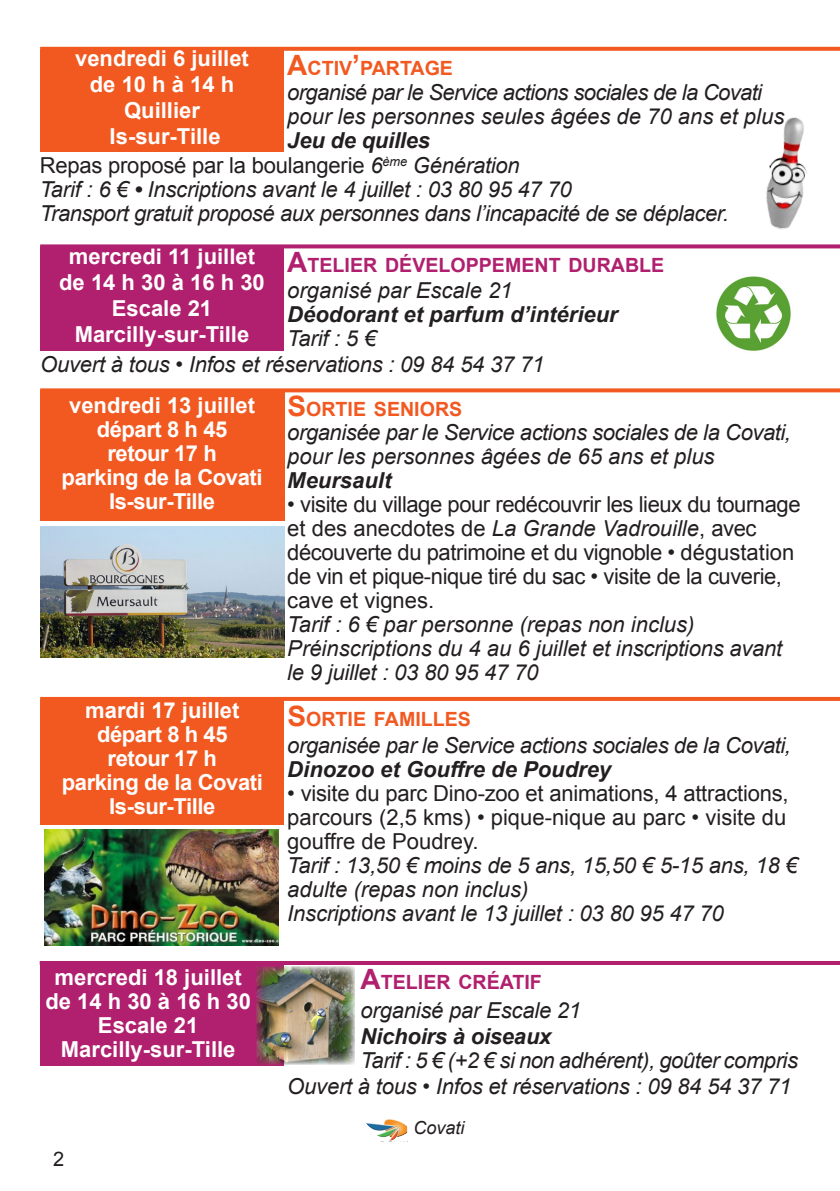
<style>
.page{position:relative;width:840px;height:1191px;background:#fff}
.page>*{position:absolute;margin:0;border:0;box-sizing:border-box;transform-origin:0 0}
.t1{font:italic 22px/24px "Arial";letter-spacing:-.01em;color:#231f20}
.t2{font:22px/24px "Arial";letter-spacing:-.02em;color:#231f20}
.t3{font:700 22px "Arial";color:#fff}
.t4{font:700 22px "Arial";letter-spacing:-.02em;color:#fff}
.t5{font:italic 700 22px "Arial";color:#231f20}
.t6{font:italic 22px "Arial";letter-spacing:-.03em;color:#231f20}
.t7{font:20px "Arial";color:#231f20}
.t8{font:700 19.6px "Arial";color:#b0206e}
.t9{font:700 19.6px "Arial";color:#f15921}
.t10{font:italic 18px "Arial";color:#231f20}
.s1{font-style:italic}
.s2{font-weight:700}
.s3{font-size:28px}
</style>
<div class="page">
<svg style="left:384px;top:1119px;width:4px;height:5px"></svg>
<div style="left:40px;top:49px;width:243px;height:103px;background:#f15921"></div>
<svg style="left:40px;top:47px;width:799px;height:4px;fill:#f15921"></svg>
<img style="left:766px;top:117px;width:42px;height:113px">
<div style="left:40px;top:246px;width:243px;height:104px;background:#b0206e"></div>
<svg style="left:40px;top:244px;width:799px;height:4px;fill:#b0206e"></svg>
<img style="left:716px;top:276px;width:75px;height:75px">
<div style="left:40px;top:390px;width:244px;height:131px;background:#f15921"></div>
<svg style="left:40px;top:388px;width:799px;height:4px;fill:#f15921"></svg>
<img style="left:40px;top:526px;width:244px;height:131px">
<div style="left:40px;top:699px;width:244px;height:125px;background:#f15921"></div>
<svg style="left:40px;top:697px;width:799px;height:4px;fill:#f15921"></svg>
<img style="left:45px;top:830px;width:234px;height:115px">
<div style="left:40px;top:963px;width:243px;height:103px;background:#b0206e"></div>
<hr style="left:40px;top:961px;width:799px;height:4px;background:#b0206e">
<img style="left:256px;top:966px;width:99px;height:98px">
<p class="t3" style="left:75px;top:44px;width:175px">vendredi 6 juillet</p>
<p class="t3" style="left:90px;top:70px;width:146px">de 10 h à 14 h</p>
<p class="t3" style="left:124px;top:96px;width:77px">Quillier</p>
<p class="t3" style="left:110px;top:122px;width:112px">Is-sur-Tille</p>
<p class="t2" style="left:40px;top:154px;width:481px">Repas proposé par la boulangerie <span class="s1">6</span><sup>ème</sup> <span class="s1">Génération</span></p>
<p class="t1" style="left:40px;top:178px;width:533px">Tarif : 6 € <span class="s2">•</span> Inscriptions avant le 4 juillet : 03 80 95 47 70</p>
<p class="t1" style="left:40px;top:202px;width:690px">Transport gratuit proposé aux personnes dans l’incapacité de se déplacer.</p>
<p class="t3" style="left:69px;top:241px;width:187px">mercredi 11 juillet</p>
<p class="t3" style="left:59px;top:267px;width:207px">de 14 h 30 à 16 h 30</p>
<p class="t3" style="left:112px;top:293px;width:102px">Escale 21</p>
<p class="t3" style="left:75px;top:319px;width:176px">Marcilly-sur-Tille</p>
<p class="t9" style="left:287px;top:55px;width:167px"><span class="s3">A</span>CTIV<span class="s3">’</span>PARTAGE</p>
<p class="t6" style="left:287px;top:78px;width:476px">organisé par le Service actions sociales de la Covati</p>
<p class="t1" style="left:287px;top:104px;width:498px">pour les personnes seules âgées de 70 ans et plus</p>
<p class="t5" style="left:287px;top:125px;width:144px">Jeu de quilles</p>
<p class="t8" style="left:287px;top:252px;width:378px"><span class="s3">A</span>TELIER DÉVELOPPEMENT DURABLE</p>
<p class="t1" style="left:287px;top:279px;width:226px">organisé par Escale 21</p>
<p class="t5" style="left:287px;top:300px;width:332px">Déodorant et parfum d’intérieur</p>
<p class="t1" style="left:287px;top:327px;width:91px">Tarif : 5 €</p>
<p class="t1" style="left:40px;top:352px;width:505px">Ouvert à tous • Infos et réservations : 09 84 54 37 71</p>
<p class="t3" style="left:69px;top:391px;width:187px">vendredi 13 juillet</p>
<p class="t4" style="left:97px;top:415px;width:132px">départ 8 h 45</p>
<p class="t4" style="left:107px;top:439px;width:111px">retour 17 h</p>
<p class="t4" style="left:62px;top:463px;width:202px">parking de la Covati</p>
<p class="t4" style="left:109px;top:487px;width:108px">Is-sur-Tille</p>
<p class="t3" style="left:85px;top:695px;width:156px">mardi 17 juillet</p>
<p class="t4" style="left:97px;top:719px;width:132px">départ 8 h 45</p>
<p class="t4" style="left:108px;top:743px;width:111px">retour 17 h</p>
<p class="t4" style="left:62px;top:767px;width:202px">parking de la Covati</p>
<p class="t4" style="left:109px;top:791px;width:108px">Is-sur-Tille</p>
<p class="t3" style="left:54px;top:962px;width:189px">mercredi 18 juillet</p>
<p class="t3" style="left:45px;top:986px;width:207px">de 14 h 30 à 16 h 30</p>
<p class="t3" style="left:98px;top:1010px;width:102px">Escale 21</p>
<p class="t3" style="left:61px;top:1034px;width:176px">Marcilly-sur-Tille</p>
<p class="t7" style="left:53px;top:1145px;width:13px">2</p>
<p class="t9" style="left:287px;top:396px;width:176px"><span class="s3">S</span>ORTIE SENIORS</p>
<p class="t1" style="left:287px;top:420px;width:505px">organisée par le Service actions sociales de la Covati,</p>
<p class="t1" style="left:287px;top:444px;width:428px">pour les personnes âgées de 65 ans et plus</p>
<p class="t5" style="left:287px;top:465px;width:105px">Meursault</p>
<p class="t2" style="left:287px;top:492px;width:514px">• visite du village pour redécouvrir les lieux du tournage et des anecdotes de <span class="s1">La Grande Vadrouille</span>, avec découverte du patrimoine et du vignoble • dégustation de vin et pique-nique tiré du sac • visite de la cuverie, cave et vignes.</p>
<p class="t1" style="left:287px;top:612px;width:408px">Tarif : 6 € par personne (repas non inclus)</p>
<p class="t1" style="left:287px;top:636px;width:496px">Préinscriptions du 4 au 6 juillet et inscriptions avant le 9 juillet : 03 80 95 47 70</p>
<p class="t9" style="left:287px;top:706px;width:185px"><span class="s3">S</span>ORTIE FAMILLES</p>
<p class="t1" style="left:287px;top:733px;width:505px">organisée par le Service actions sociales de la Covati,</p>
<p class="t5" style="left:287px;top:754px;width:325px">Dinozoo et Gouffre de Poudrey</p>
<p class="t2" style="left:287px;top:781px;width:502px;text-align:justify">• visite du parc Dino-zoo et animations, 4 attractions, parcours (2,5 kms) • pique-nique au parc • visite du gouffre de Poudrey.</p>
<p class="t1" style="left:287px;top:853px;width:511px">Tarif : 13,50 € moins de 5 ans, 15,50 € 5-15 ans, 18 € adulte (repas non inclus)</p>
<p class="t1" style="left:287px;top:901px;width:437px">Inscriptions avant le 13 juillet : 03 80 95 47 70</p>
<p class="t8" style="left:360px;top:969px;width:183px"><span class="s3">A</span>TELIER CRÉATIF</p>
<p class="t1" style="left:360px;top:998px;width:222px">organisé par Escale 21</p>
<p class="t5" style="left:360px;top:1021px;width:192px">Nichoirs à oiseaux</p>
<p class="t1" style="left:360px;top:1048px;width:438px">Tarif : 5 € (+2 € si non adhérent), goûter compris</p>
<p class="t1" style="left:287px;top:1074px;width:505px">Ouvert à tous • Infos et réservations : 09 84 54 37 71</p>
<p class="t10" style="left:413px;top:1116px;width:53px">Covati</p>
</div>
